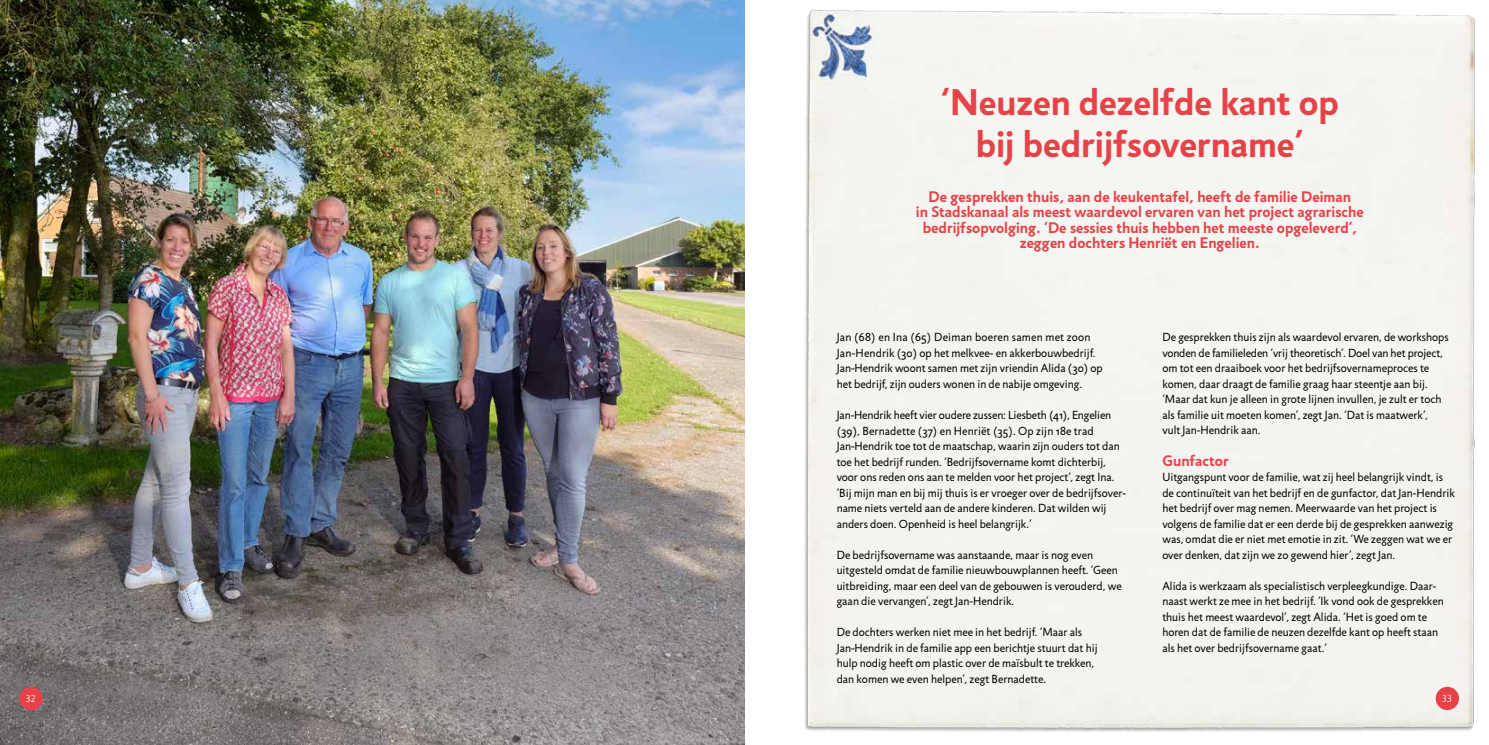
<style>
.page{position:relative;width:1489px;height:745px;background:#fff}
.page>*{position:absolute;margin:0;border:0;box-sizing:border-box;transform-origin:0 0}
.t1{font:700 37.5px/41.2px "Jigsaw";color:#e84249;text-align:center}
.t2{font:700 15.5px/15.5px "Jigsaw";color:#e84249;text-align:center}
.t3{font:11.88px/15.5px "Jigsaw";color:#000}
.t4{font:300 10.25px "Jigsaw";color:#fff}
</style>
<div class="page">
<div style="left:804px;top:10px;width:671px;height:722px;background:#f3f4ef"></div>
<div style="left:1435px;top:686px;width:23px;height:23px;background:#e84249;border-radius:50%"></div>
<img style="left:0;top:0;width:744px;height:744px">
<div style="left:19px;top:686px;width:24px;height:23px;background:#e84249;border-radius:50%"></div>
<h1 class="t1" style="left:940px;top:82px;width:399px">‘Neuzen dezelfde kant op bij bedrijfsovername’</h1>
<p class="t2" style="left:915px;top:188px;width:449px">De gesprekken thuis, aan de keukentafel, heeft de familie Deiman<br>in Stadskanaal als meest waardevol ervaren van het project agrarische bedrijfsopvolging. ‘De sessies thuis hebben het meeste opgeleverd’, zeggen dochters Henriët en Engelien.</p>
<p class="t3" style="left:836px;top:329px;width:268px">Jan (68) en Ina (65) Deiman boeren samen met zoon Jan-Hendrik (30) op het melkvee- en akkerbouwbedrijf.<br>Jan-Hendrik woont samen met zijn vriendin Alida (30) op het bedrijf, zijn ouders wonen in de nabije omgeving.</p>
<p class="t3" style="left:836px;top:407px;width:291px">Jan-Hendrik heeft vier oudere zussen: Liesbeth (41), Engelien (39), Bernadette (37) en Henriët (35). Op zijn 18e trad Jan-Hendrik toe tot de maatschap, waarin zijn ouders tot dan toe het bedrijf runden. ‘Bedrijfsovername komt dichterbij, voor ons reden ons aan te melden voor het project’, zegt Ina. ‘Bij mijn man en bij mij thuis is er vroeger over de bedrijfsover&shy;name niets verteld aan de andere kinderen. Dat wilden wij anders doen. Openheid is heel belangrijk.’</p>
<p class="t3" style="left:836px;top:546px;width:286px">De bedrijfsovername was aanstaande, maar is nog even uitgesteld omdat de familie nieuwbouwplannen heeft. ‘Geen uitbreiding, maar een deel van de gebouwen is verouderd, we gaan die vervangen’, zegt Jan-Hendrik.</p>
<p class="t3" style="left:836px;top:624px;width:262px">De dochters werken niet mee in het bedrijf. ‘Maar als Jan-Hendrik in de familie app een berichtje stuurt dat hij hulp nodig heeft om plastic over de maïsbult te trekken, dan komen we even helpen’, zegt Bernadette.</p>
<p class="t3" style="left:1162px;top:329px;width:288px">De gesprekken thuis zijn als waardevol ervaren, de workshops vonden de familieleden ‘vrij theoretisch’. Doel van het project, om tot een draaiboek voor het bedrijfsovernameproces te komen, daar draagt de familie graag haar steentje aan bij. ‘Maar dat kun je alleen in grote lijnen invullen, je zult er toch als familie uit moeten komen’, zegt Jan. ‘Dat is maatwerk’,<br>vult Jan-Hendrik aan.</p>
<h2 class="t2" style="left:1162px;top:452px;width:68px">Gunfactor</h2>
<p class="t3" style="left:1162px;top:469px;width:294px">Uitgangspunt voor de familie, wat zij heel belangrijk vindt, is de continuïteit van het bedrijf en de gunfactor, dat Jan-Hendrik het bedrijf over mag nemen. Meerwaarde van het project is volgens de familie dat er een derde bij de gesprekken aanwezig was, omdat die er niet met emotie in zit. ‘We zeggen wat we er over denken, dat zijn we zo gewend hier’, zegt Jan.</p>
<p class="t3" style="left:1162px;top:577px;width:283px">Alida is werkzaam als specialistisch verpleegkundige. Daar&shy;naast werkt ze mee in het bedrijf. ‘Ik vond ook de gesprekken thuis het meest waardevol’, zegt Alida. ‘Het is goed om te horen dat de familie de neuzen dezelfde kant op heeft staan als het over bedrijfsovername gaat.’</p>
<p class="t4" style="left:26px;top:692px;width:11px">32</p>
<p class="t4" style="left:1442px;top:692px;width:11px">33</p>
</div>
